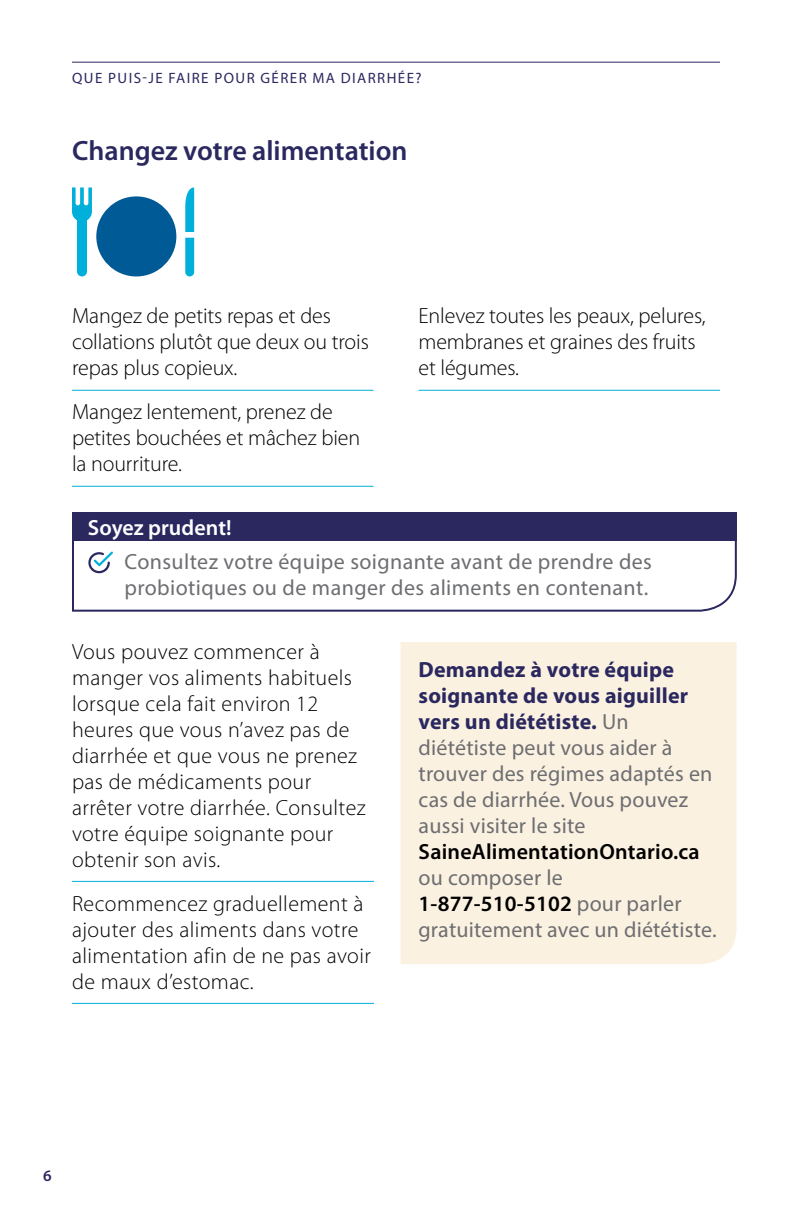
<style>
.page{position:relative;width:792px;height:1224px;background:#fff}
.page>*{position:absolute;margin:0;border:0;box-sizing:border-box;transform-origin:0 0}
.t1{font:600 28px "Myriad Pro";color:#2a285f}
.t2{font:22px/26px "Myriad Pro";letter-spacing:.01em;color:#6d6e71}
.t3{font:300 22px/26px "Myriad Pro";letter-spacing:.02em;color:#000}
.t4{font:300 22px/26px "Myriad Pro";letter-spacing:-.005em;color:#000}
.t5{font:600 22px "Myriad Pro";letter-spacing:.005em;color:#fff}
.t6{font:600 16px "Myriad Pro";color:#2a285f}
.t7{font:15px "Myriad Pro";letter-spacing:.095em;color:#2a285f}
.s1{font-weight:700;color:#2a285f}
.s2{font-weight:600;color:#000}
</style>
<div class="page">
<hr style="left:72px;top:62px;width:648px;height:1px;background:#2a285f">
<hr style="left:72px;top:390px;width:302px;height:1px;background:#00b0da">
<hr style="left:72px;top:486px;width:302px;height:1px;background:#00b0da">
<hr style="left:418px;top:390px;width:302px;height:1px;background:#00b0da">
<svg style="left:72px;top:541px;width:665px;height:71px"></svg>
<div style="left:72px;top:512px;width:665px;height:29px;background:#2a285f"></div>
<div style="left:401px;top:642px;width:336px;height:322px;background:#fbf1e1"></div>
<svg style="left:185px;top:188px;width:9px;height:44px"></svg>
<div style="left:96px;top:196px;width:80px;height:80px;background:#005a96;border-radius:50%"></div>
<svg style="left:72px;top:187px;width:20px;height:89px"></svg>
<svg style="left:185px;top:238px;width:9px;height:38px"></svg>
<hr style="left:72px;top:881px;width:302px;height:1px;background:#00b0da">
<hr style="left:72px;top:1003px;width:302px;height:1px;background:#00b0da">
<p class="t7" style="left:72px;top:69px;width:351px">QUE PUIS-JE FAIRE POUR GÉRER MA DIARRHÉE?</p>
<h2 class="t1" style="left:72px;top:135px;width:337px">Changez votre alimentation</h2>
<p class="t4" style="left:72px;top:303px;width:298px">Mangez de petits repas et des collations plutôt que deux ou trois repas plus copieux.</p>
<p class="t4" style="left:72px;top:399px;width:290px">Mangez lentement, prenez de petites bouchées et mâchez bien la nourriture.</p>
<p class="t4" style="left:418px;top:303px;width:289px">Enlevez toutes les peaux, pelures, membranes et graines des fruits et légumes.</p>
<h3 class="t5" style="left:88px;top:516px;width:145px">Soyez prudent!</h3>
<p class="t2" style="left:124px;top:549px;width:529px">Consultez votre équipe soignante avant de prendre des probiotiques ou de manger des aliments en contenant.</p>
<p class="t3" style="left:72px;top:639px;width:295px">Vous pouvez commencer à manger vos aliments habituels lorsque cela fait environ 12 heures que vous n’avez pas de diarrhée et que vous ne prenez pas de médicaments pour arrêter votre diarrhée. Consultez votre équipe soignante pour obtenir son avis.</p>
<p class="t3" style="left:72px;top:891px;width:300px">Recommencez graduellement à ajouter des aliments dans votre alimentation afin de ne pas avoir de maux d’estomac.</p>
<p class="t2" style="left:419px;top:656px;width:300px"><span class="s1">Demandez à votre équipe soignante de vous aiguiller vers un diététiste.</span> Un diététiste peut vous aider à trouver des régimes adaptés en cas de diarrhée. Vous pouvez aussi visiter le site<br><span class="s2">SaineAlimentationOntario.ca </span>ou composer le<br><span class="s2">1-877-510-5102</span> pour parler gratuitement avec un diététiste.</p>
<p class="t6" style="left:43px;top:1167px;width:10px">6</p>
</div>
